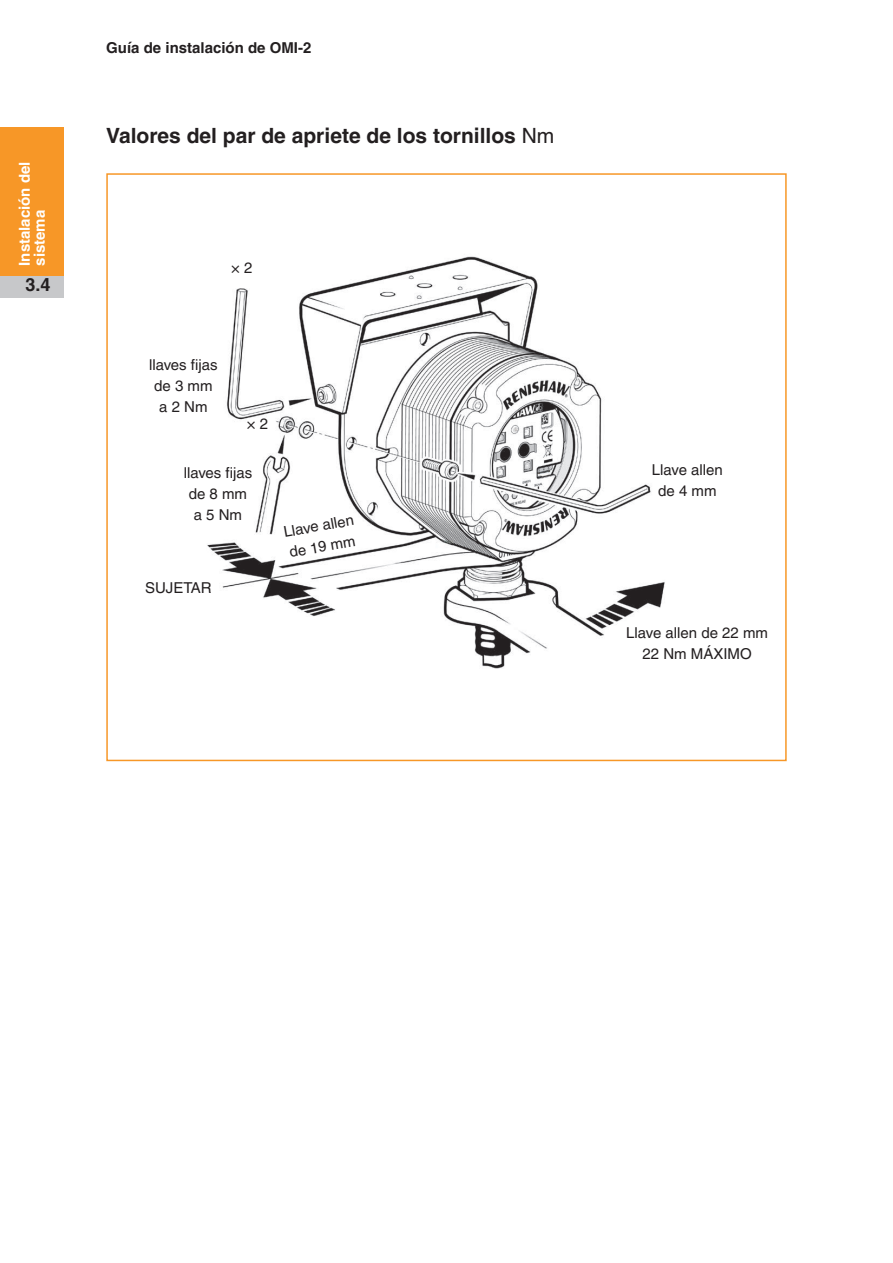
<style>
.page{position:relative;width:893px;height:1263px;background:#fff}
.page>*{position:absolute;margin:0;border:0;box-sizing:border-box;transform-origin:0 0}
.Heading_1{font:700 21px "Helvetica LT Pro";color:#231f20}
.t1{font:700 18px "Helvetica LT Pro";color:#231f20}
.Body_Text_10pt{font:15px/21px "Helvetica LT Pro";color:#231f20;text-align:center}
.t2{font:700 15px "Helvetica LT Pro";color:#231f20}
.t3{font:700 15px/15px "Helvetica LT Pro";color:#fff}
.s1{font-weight:400}
</style>
<div class="page">
<div style="left:0;top:128px;width:64px;height:148px;background:#f79727"></div>
<div style="left:0;top:276px;width:64px;height:22px;background:#c7c8ca"></div>
<img style="left:207px;top:256px;width:458px;height:413px">
<p class="t3" style="left:17px;top:266px;width:106px;rotate:-90deg">Instalación del sistema</p>
<p class="t1" style="left:26px;top:274px;width:27px">3.4</p>
<p class="t2" style="left:106px;top:39px;width:207px">Guía de instalación de OMI-2</p>
<p class="Heading_1" style="left:106px;top:122px;width:450px">Valores del par de apriete de los tornillos <span class="s1">Nm</span></p>
<p class="Body_Text_10pt" style="left:231px;top:257px;width:23px">× 2</p>
<p class="Body_Text_10pt" style="left:149px;top:354px;width:70px">llaves fijas de 3 mm a 2 Nm</p>
<p class="Body_Text_10pt" style="left:247px;top:414px;width:23px">× 2</p>
<p class="Body_Text_10pt" style="left:184px;top:462px;width:70px">llaves fijas de 8 mm a 5 Nm</p>
<p class="Body_Text_10pt" style="left:145px;top:577px;width:68px">SUJETAR</p>
<p class="Body_Text_10pt" style="left:282px;top:521px;width:73px;text-align:left;rotate:-10deg">Llave allen de 19 mm</p>
<p class="Body_Text_10pt" style="left:652px;top:459px;width:73px">Llave allen de 4 mm</p>
<p class="Body_Text_10pt" style="left:626px;top:622px;width:143px">Llave allen de 22 mm</p>
<p class="Body_Text_10pt" style="left:643px;top:643px;width:111px">22 Nm MÁXIMO</p>
</div>
